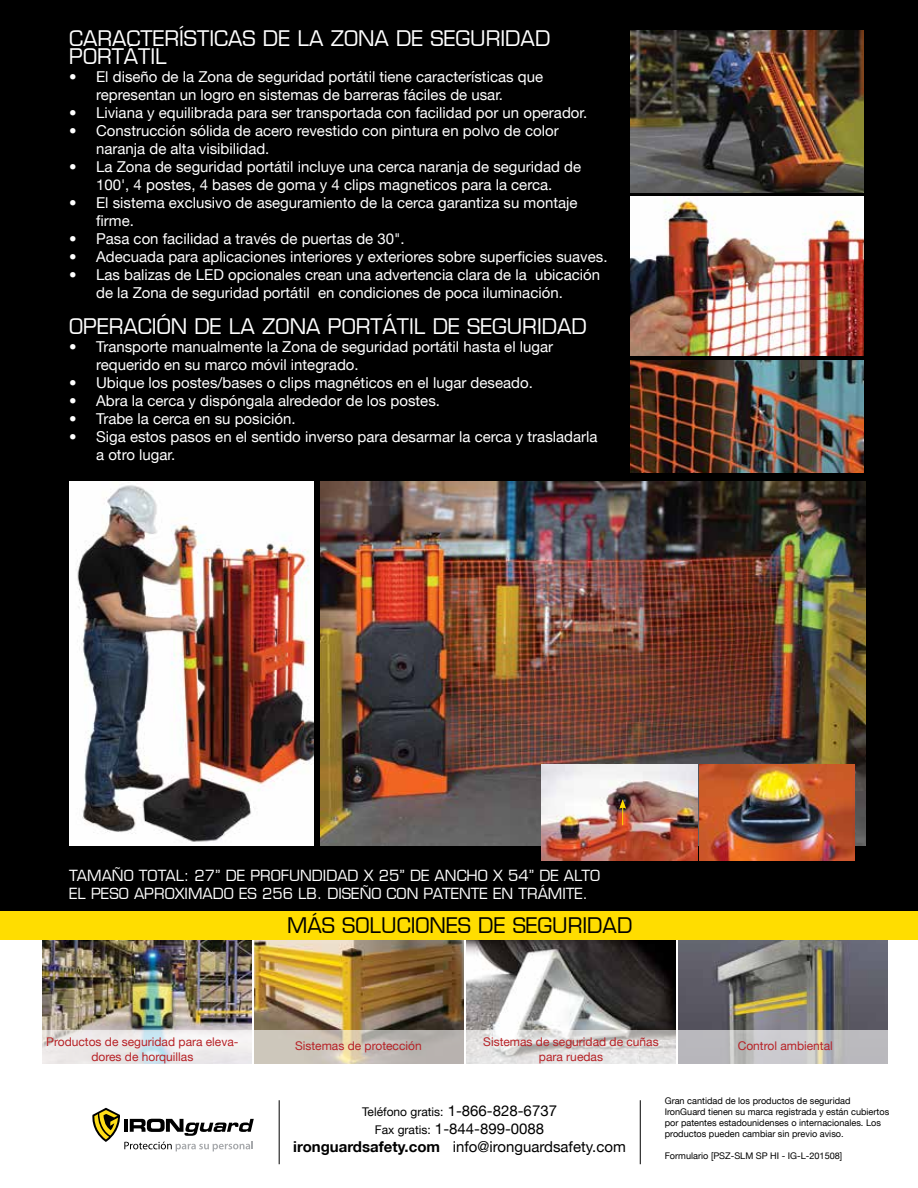
<style>
.page{position:relative;width:918px;height:1188px;background:#fff}
.page>*{position:absolute;margin:0;border:0;box-sizing:border-box;transform-origin:0 0}
.t1{font:21px/18px "Eurostile LT";color:#fff}
.t2{font:21px "Eurostile LT";color:#000}
.t3{font:15px/18px "Helvetica Neue LT";color:#fff}
.t4{font:15px/18px "Eurostile LT";color:#fff}
.t5{font:15px/18px "Helvetica Neue LT";color:#000;text-align:center}
.t6{font:12px/14.4px "Helvetica Neue LT";color:#b72126;text-align:center}
.t7{font:12px "Helvetica Neue LT";color:#000}
.t8{font:9.15px/10.9px "Helvetica Neue LT";color:#000}
.s1{font-size:15px}
.s2{font-size:12px}
.s3{font-weight:700}
</style>
<div class="page">
<div style="left:0;top:0;width:918px;height:924px;background:#000"></div>
<img style="left:42px;top:940px;width:209px;height:90px">
<img style="left:254px;top:940px;width:210px;height:90px">
<img style="left:467px;top:940px;width:209px;height:90px">
<img style="left:679px;top:940px;width:209px;height:90px">
<hr style="left:279px;top:1100px;width:1px;height:64px;background:#000">
<hr style="left:640px;top:1100px;width:1px;height:64px;background:#000">
<svg style="left:92px;top:1108px;width:162px;height:43px"></svg>
<div style="left:0;top:911px;width:918px;height:29px;background:#fd0"></div>
<img style="left:631px;top:196px;width:233px;height:160px">
<img style="left:631px;top:30px;width:233px;height:162px">
<img style="left:321px;top:482px;width:544px;height:364px">
<img style="left:69px;top:482px;width:245px;height:364px">
<img style="left:699px;top:765px;width:156px;height:95px">
<img style="left:541px;top:765px;width:156px;height:95px">
<svg style="left:619px;top:799px;width:7px;height:26px"></svg>
<img style="left:631px;top:360px;width:233px;height:112px">
<svg style="left:42px;top:1030px;width:846px;height:34px;background:#d2d0ce"></svg>
<h1 class="t1" style="left:69px;top:29px;width:483px">CARACTERÍSTICAS DE LA ZONA DE SEGURIDAD<br>PORTÁTIL</h1>
<p class="t3" style="left:96px;top:67px;width:449px;text-indent:-27px">• El diseño de la Zona de seguridad portátil tiene características que representan un logro en sistemas de barreras fáciles de usar.</p>
<p class="t3" style="left:69px;top:103px;width:520px">• Liviana y equilibrada para ser transportada con facilidad por un operador.</p>
<p class="t3" style="left:96px;top:121px;width:464px;text-indent:-27px">• Construcción sólida de acero revestido con pintura en polvo de color naranja de alta visibilidad.</p>
<p class="t3" style="left:69px;top:157px;width:514px;text-align:center">• La Zona de seguridad portátil incluye una cerca naranja de seguridad de<br>100', 4 postes, 4 bases de goma y 4 clips magneticos para la cerca.</p>
<p class="t3" style="left:96px;top:193px;width:483px;text-indent:-27px">• El sistema exclusivo de aseguramiento de la cerca garantiza su montaje firme.</p>
<p class="t3" style="left:69px;top:229px;width:337px">• Pasa con facilidad a través de puertas de 30".</p>
<p class="t3" style="left:69px;top:247px;width:540px">• Adecuada para aplicaciones interiores y exteriores sobre superficies suaves.</p>
<p class="t3" style="left:96px;top:265px;width:505px;text-indent:-27px">• Las balizas de LED opcionales crean una advertencia clara de la ubicación de la Zona de seguridad portátil en condiciones de poca iluminación.</p>
<h1 class="t1" style="left:69px;top:317px;width:519px">OPERACIÓN DE LA ZONA PORTÁTIL DE SEGURIDAD</h1>
<p class="t3" style="left:96px;top:337px;width:459px;text-indent:-27px">• Transporte manualmente la Zona de seguridad portátil hasta el lugar requerido en su marco móvil integrado.</p>
<p class="t3" style="left:69px;top:373px;width:465px">• Ubique los postes/bases o clips magnéticos en el lugar deseado.</p>
<p class="t3" style="left:69px;top:391px;width:372px">• Abra la cerca y dispóngala alrededor de los postes.</p>
<p class="t3" style="left:69px;top:409px;width:228px">• Trabe la cerca en su posición.</p>
<p class="t3" style="left:96px;top:427px;width:503px;text-indent:-27px">• Siga estos pasos en el sentido inverso para desarmar la cerca y trasladarla a otro lugar.</p>
<p class="t4" style="left:69px;top:866px;width:533px">TAMAÑO TOTAL: 27” DE PROFUNDIDAD X 25” DE ANCHO X 54” DE ALTO<br>EL PESO APROXIMADO ES 256 LB. DISEÑO CON PATENTE EN TRÁMITE.</p>
<h1 class="t2" style="left:287px;top:912px;width:347px">MÁS SOLUCIONES DE SEGURIDAD</h1>
<p class="t6" style="left:46px;top:1035px;width:194px">Productos de seguridad para eleva&shy;dores de horquillas</p>
<p class="t6" style="left:295px;top:1039px;width:128px">Sistemas de protección</p>
<p class="t6" style="left:483px;top:1035px;width:177px">Sistemas de seguridad de cuñas para ruedas</p>
<p class="t6" style="left:738px;top:1039px;width:97px">Control ambiental</p>
<p class="t7" style="left:362px;top:1104px;width:196px">Teléfono gratis: <span class="s1">1-866-828-6737</span></p>
<p class="t5" style="left:293px;top:1119px;width:334px"><span class="s2">Fax gratis:</span> 1-844-899-0088<br><span class="s3">ironguardsafety.com</span> info@ironguardsafety.com</p>
<p class="t8" style="left:665px;top:1095px;width:226px">Gran cantidad de los productos de seguridad IronGuard tienen su marca registrada y están cubiertos por patentes estadounidenses o internacionales. Los productos pueden cambiar sin previo aviso.</p>
<p class="t8" style="left:665px;top:1150px;width:179px">Formulario [PSZ-SLM SP HI - IG-L-201508]</p>
</div>
